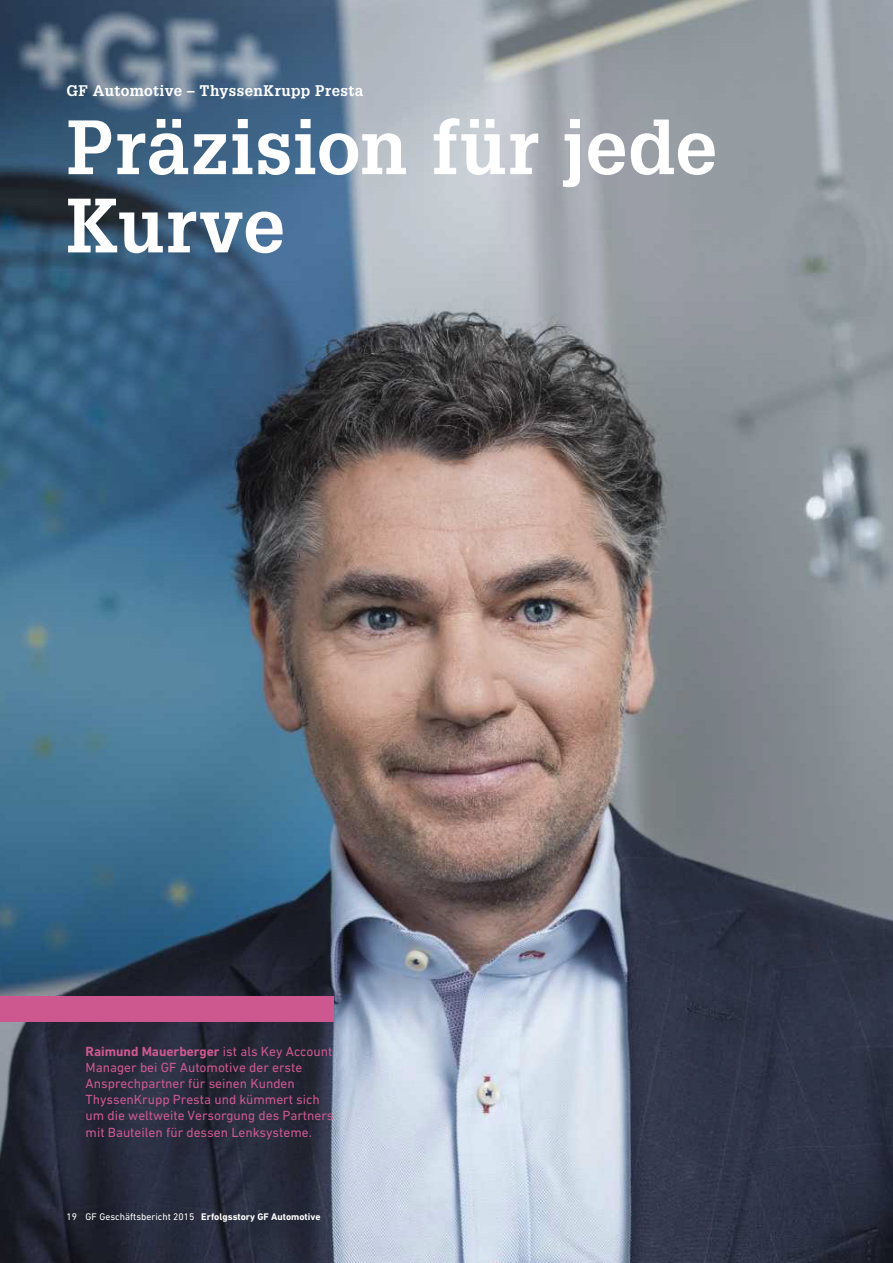
<style>
.page{position:relative;width:893px;height:1263px;background:#fff}
.page>*{position:absolute;margin:0;border:0;box-sizing:border-box;transform-origin:0 0}
.t1{font:700 75px/78.3px "Glypha LT Pro";letter-spacing:.005em;color:#fff}
.t2{font:700 15px "Glypha LT Pro";letter-spacing:.025em;color:#fff}
.t3{font:13.5px/16.2px "DIN Next W1 G";color:#cd5890}
.t4{font:700 9.75px "DIN Next W1 G";color:#fff}
.t5{font:9.75px "DIN Next W1 G";color:#fff}
.s1{font-weight:700}
.s2{font-weight:400}
</style>
<div class="page">
<img style="left:1px;top:0;width:891px;height:1262px">
<div style="left:1px;top:996px;width:333px;height:25px;background:#cd5890"></div>
<p class="t2" style="left:66px;top:85px;width:298px">GF Automotive – ThyssenKrupp Presta</p>
<h1 class="t1" style="left:66px;top:117px;width:652px">Präzision für jede<br>Kurve</h1>
<p class="t3" style="left:86px;top:1044px;width:249px"><span class="s1">Raimund Mauerberger</span> ist als Key Account Manager bei GF Automotive der erste Ansprechpartner für seinen Kunden ThyssenKrupp Presta und kümmert sich um die weltweite Versorgung des Partners mit Bauteilen für dessen Lenksysteme.</p>
<p class="t5" style="left:66px;top:1213px;width:12px">19</p>
<p class="t4" style="left:86px;top:1213px;width:236px"><span class="s2">GF Geschäftsbericht 2015</span> Erfolgsstory GF Automotive</p>
</div>
